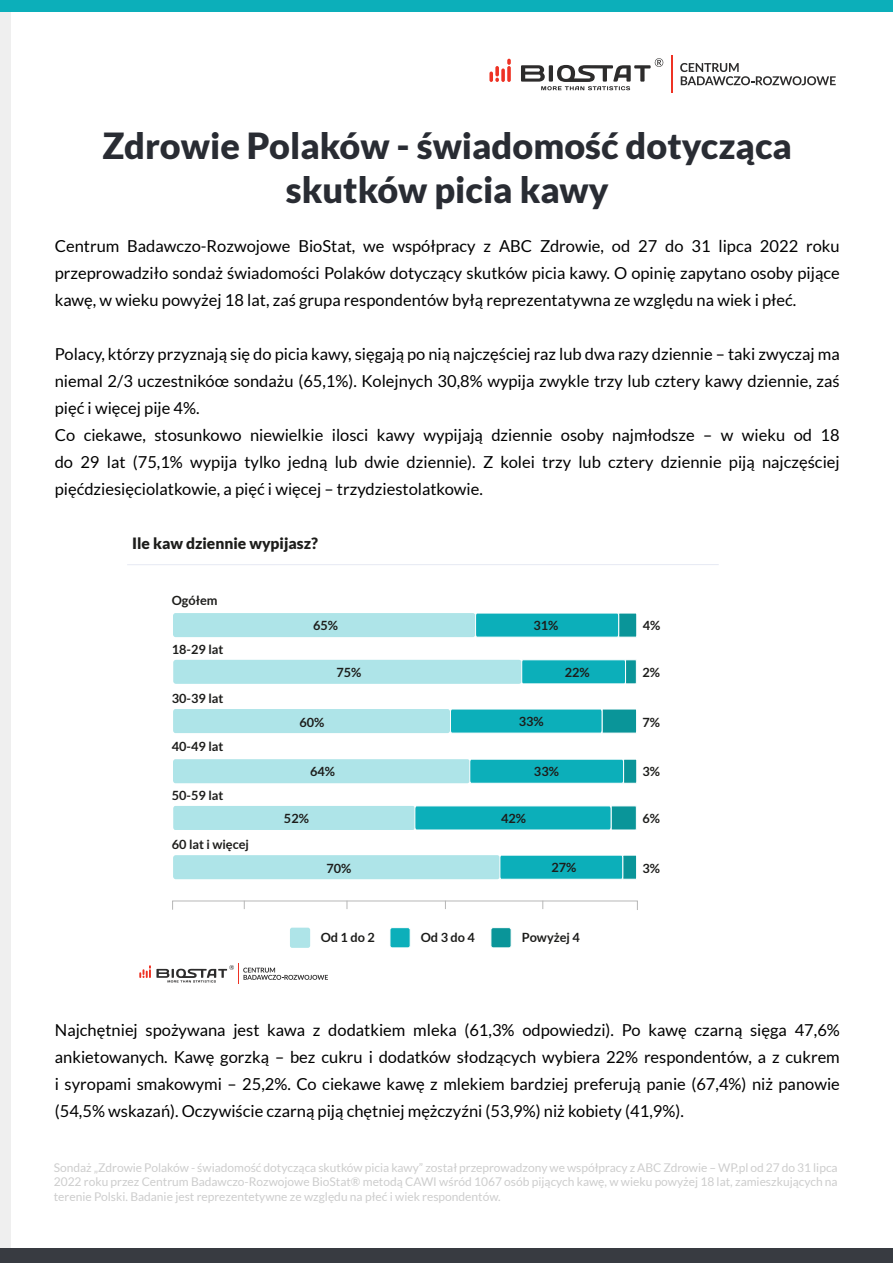
<style>
.page{position:relative;width:893px;height:1263px;background:#fff}
.page>*{position:absolute;margin:0;border:0;box-sizing:border-box;transform-origin:0 0}
.t1{font:900 36px/43.2px "Lato";color:#292c33;text-align:center}
.t2{font:16.5px/27px "Lato";color:#000;text-align:justify}
.t3{font:900 15.6px "Lato";color:#1d1d1b}
.t4{font:700 12.75px "Lato";color:#1d1d1b}
.t5{font:12px/14.4px "Lato";color:#cdcdcd;text-align:justify}
</style>
<div class="page">
<div style="left:0;top:0;width:11px;height:1263px;background:#efefef"></div>
<div style="left:0;top:0;width:893px;height:12px;background:#0cafba"></div>
<div style="left:0;top:1248px;width:893px;height:15px;background:#383b41"></div>
<hr style="left:672px;top:56px;width:1px;height:37px;background:#ee3224">
<svg style="left:680px;top:63px;width:156px;height:22px"></svg>
<svg style="left:521px;top:58px;width:142px;height:32px"></svg>
<svg style="left:489px;top:72px;width:4px;height:10px"></svg>
<svg style="left:501px;top:68px;width:4px;height:14px"></svg>
<svg style="left:507px;top:59px;width:4px;height:23px"></svg>
<svg style="left:495px;top:66px;width:4px;height:16px"></svg>
<div style="left:173px;top:709px;width:277px;height:24px;background:#aee4e8;border-radius:3px"></div>
<svg style="left:450px;top:709px;width:187px;height:24px;background:#19aeb8"></svg>
<hr style="left:127px;top:564px;width:592px;height:1px;background:#e6e9f3">
<svg style="left:139px;top:964px;width:189px;height:20px"></svg>
<div style="left:290px;top:928px;width:20px;height:20px;background:#aee4e8;border-radius:2px"></div>
<div style="left:390px;top:928px;width:20px;height:20px;background:#0cafba;border-radius:2px"></div>
<div style="left:390px;top:927px;width:20px;height:21px;border:1px solid #fff;border-radius:2px"></div>
<div style="left:491px;top:928px;width:20px;height:20px;background:#0a9599;border-radius:2px"></div>
<div style="left:491px;top:927px;width:20px;height:21px;border:1px solid #fff;border-radius:2px"></div>
<div style="left:173px;top:613px;width:302px;height:24px;background:#aee4e8;border-radius:3px"></div>
<svg style="left:475px;top:613px;width:162px;height:24px;background:#19b0ba"></svg>
<div style="left:173px;top:660px;width:349px;height:24px;background:#aee4e8;border-radius:3px"></div>
<svg style="left:521px;top:659px;width:116px;height:25px;background:#24b5be"></svg>
<div style="left:172px;top:901px;width:466px;height:9px;border:1px solid #b7b7b7"></div>
<div style="left:173px;top:855px;width:327px;height:24px;background:#aee4e8;border-radius:3px"></div>
<svg style="left:500px;top:855px;width:137px;height:24px;background:#1ab1bb"></svg>
<div style="left:173px;top:759px;width:297px;height:24px;background:#aee4e8;border-radius:3px"></div>
<svg style="left:469px;top:759px;width:168px;height:25px;background:#22b4be"></svg>
<svg style="left:173px;top:806px;width:464px;height:24px;background:#66cbd2"></svg>
<p class="t1" style="left:103px;top:124px;width:691px">Zdrowie Polaków - świadomość dotycząca skutków picia kawy</p>
<p class="t2" style="left:55px;top:233px;width:786px">Centrum Badawczo-Rozwojowe BioStat, we współpracy z ABC Zdrowie, od 27 do 31 lipca 2022 roku przeprowadziło sondaż świadomości Polaków dotyczący skutków picia kawy. O opinię zapytano osoby pijące kawę, w wieku powyżej 18 lat, zaś grupa respondentów byłą reprezentatywna ze względu na wiek i płeć.</p>
<p class="t2" style="left:55px;top:341px;width:786px">Polacy, którzy przyznają się do picia kawy, sięgają po nią najczęściej raz lub dwa razy dziennie – taki zwyczaj ma niemal 2/3 uczestnikóœ sondażu (65,1%). Kolejnych 30,8% wypija zwykle trzy lub cztery kawy dziennie, zaś pięć i więcej pije 4%.</p>
<p class="t2" style="left:55px;top:422px;width:786px">Co ciekawe, stosunkowo niewielkie ilosci kawy wypijają dziennie osoby najmłodsze – w wieku od 18 do 29 lat (75,1% wypija tylko jedną lub dwie dziennie). Z kolei trzy lub cztery dziennie piją najczęściej pięćdziesięciolatkowie, a pięć i więcej – trzydziestolatkowie.</p>
<p class="t3" style="left:132px;top:535px;width:187px">Ile kaw dziennie wypijasz?</p>
<p class="t4" style="left:172px;top:593px;width:47px">Ogółem</p>
<p class="t4" style="left:172px;top:642px;width:53px">18-29 lat</p>
<p class="t4" style="left:172px;top:691px;width:53px">30-39 lat</p>
<p class="t4" style="left:172px;top:739px;width:53px">40-49 lat</p>
<p class="t4" style="left:172px;top:788px;width:53px">50-59 lat</p>
<p class="t4" style="left:172px;top:837px;width:79px">60 lat i więcej</p>
<p class="t4" style="left:313px;top:618px;width:26px">65%</p>
<p class="t4" style="left:533px;top:618px;width:26px">31%</p>
<p class="t4" style="left:336px;top:665px;width:26px">75%</p>
<p class="t4" style="left:565px;top:665px;width:26px">22%</p>
<p class="t4" style="left:300px;top:715px;width:26px">60%</p>
<p class="t4" style="left:519px;top:714px;width:26px">33%</p>
<p class="t4" style="left:310px;top:764px;width:26px">64%</p>
<p class="t4" style="left:534px;top:764px;width:26px">33%</p>
<p class="t4" style="left:284px;top:811px;width:26px">52%</p>
<p class="t4" style="left:501px;top:811px;width:26px">42%</p>
<p class="t4" style="left:326px;top:861px;width:26px">70%</p>
<p class="t4" style="left:551px;top:860px;width:26px">27%</p>
<p class="t4" style="left:321px;top:930px;width:56px">Od 1 do 2</p>
<p class="t4" style="left:421px;top:930px;width:56px">Od 3 do 4</p>
<p class="t4" style="left:522px;top:930px;width:60px">Powyżej 4</p>
<p class="t4" style="left:643px;top:618px;width:19px">4%</p>
<p class="t4" style="left:642px;top:665px;width:19px">2%</p>
<p class="t4" style="left:642px;top:715px;width:19px">7%</p>
<p class="t4" style="left:642px;top:764px;width:19px">3%</p>
<p class="t4" style="left:642px;top:811px;width:19px">6%</p>
<p class="t4" style="left:642px;top:861px;width:19px">3%</p>
<p class="t2" style="left:55px;top:1016px;width:786px">Najchętniej spożywana jest kawa z dodatkiem mleka (61,3% odpowiedzi). Po kawę czarną sięga 47,6% ankietowanych. Kawę gorzką – bez cukru i dodatków słodzących wybiera 22% respondentów, a z cukrem i syropami smakowymi – 25,2%. Co ciekawe kawę z mlekiem bardziej preferują panie (67,4%) niż panowie (54,5% wskazań). Oczywiście czarną piją chętniej mężczyźni (53,9%) niż kobiety (41,9%).</p>
<p class="t5" style="left:54px;top:1160px;width:785px">Sondaż „Zdrowie Polaków - świadomość dotycząca skutków picia kawy” został przeprowadzony we współpracy z ABC Zdrowie – WP.pl od 27 do 31 lipca 2022 roku przez Centrum Badawczo-Rozwojowe BioStat® metodą CAWI wśród 1067 osób pijących kawę, w wieku powyżej 18 lat, zamieszkujących na terenie Polski. Badanie jest reprezentetywne ze względu na płeć i wiek respondentów.</p>
</div>
